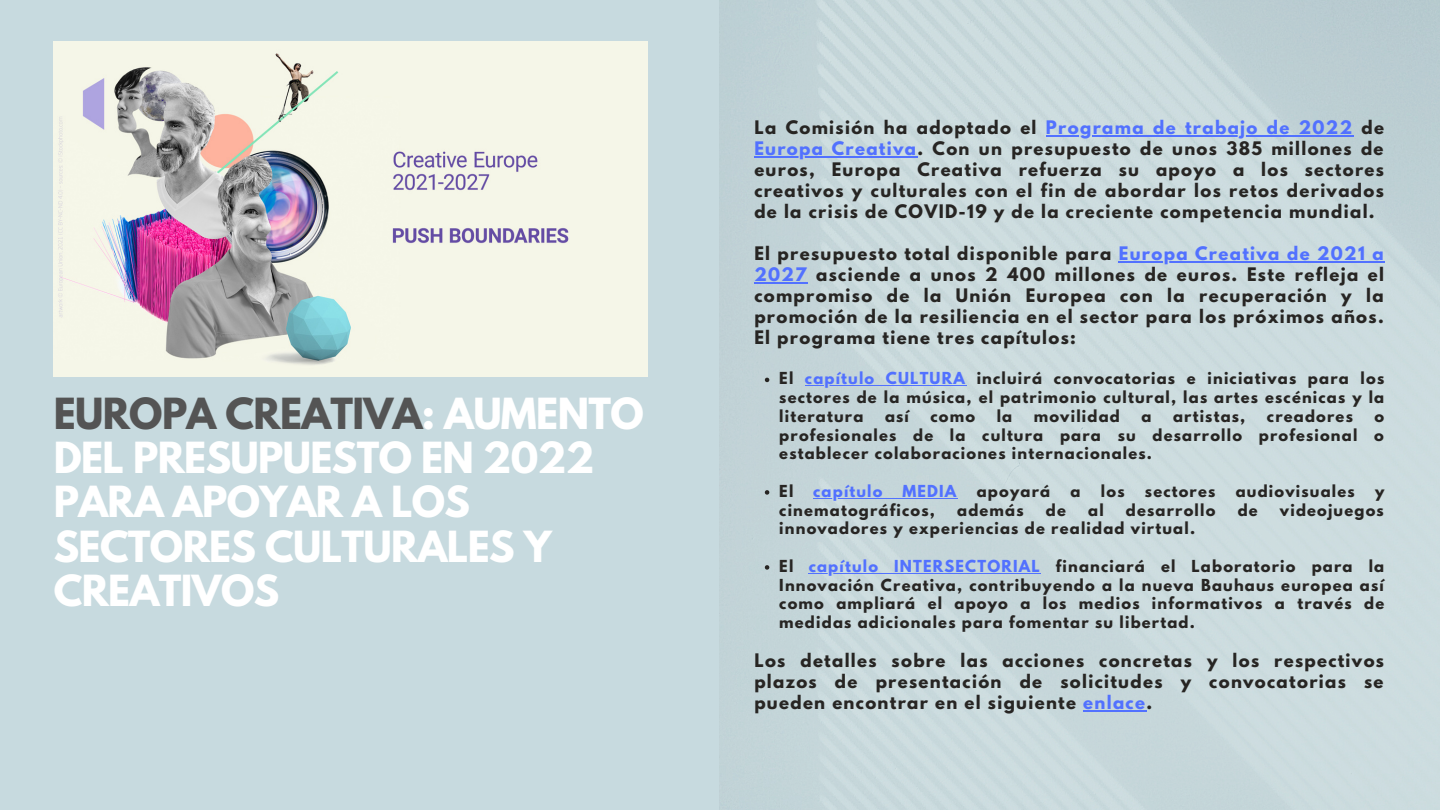
<style>
.page{position:relative;width:1440px;height:810px;background:#c7dadf}
.page>*{position:absolute;margin:0;border:0;box-sizing:border-box;transform-origin:0 0}
.t1{font:700 38px/44.2px "League Spartan";letter-spacing:-.015em;color:#fff}
.t2{font:700 16.5px/21px "League Spartan";letter-spacing:.08em;color:#272523;text-align:justify}
.t3{font:700 14.7px/18.8px "League Spartan";letter-spacing:.08em;color:#272523;text-align:justify}
.t4{font:700 14.7px "League Spartan";letter-spacing:.08em;color:#5271ff}
.s1{color:#545454}
.s2{color:#5271ff}
</style>
<div class="page">
<img style="left:720px;top:0;width:720px;height:810px">
<img style="left:54px;top:42px;width:594px;height:334px">
<svg style="left:765px;top:378px;width:4px;height:4px"></svg>
<hr style="left:805px;top:385px;width:161px;height:1px;background:#5271ff">
<svg style="left:765px;top:490px;width:4px;height:5px"></svg>
<hr style="left:813px;top:498px;width:145px;height:1px;background:#5271ff">
<svg style="left:765px;top:565px;width:4px;height:5px"></svg>
<hr style="left:809px;top:573px;width:232px;height:1px;background:#5271ff">
<hr style="left:1046px;top:135px;width:307px;height:2px;background:#5271ff">
<hr style="left:754px;top:156px;width:163px;height:2px;background:#5271ff">
<hr style="left:1119px;top:261px;width:266px;height:2px;background:#5271ff">
<hr style="left:754px;top:282px;width:54px;height:2px;background:#5271ff">
<hr style="left:1083px;top:711px;width:63px;height:1px;background:#5271ff">
<p class="t1" style="left:54px;top:396px;width:591px"><span class="s1">EUROPA CREATIVA</span>: AUMENTO<br>DEL PRESUPUESTO EN 2022<br>PARA APOYAR A LOS<br>SECTORES CULTURALES Y<br>CREATIVOS</p>
<p class="t2" style="left:754px;top:119px;width:631px">La Comisión ha adoptado el <span class="s2">Programa de trabajo de 2022</span> de <span class="s2">Europa Creativa</span>. Con un presupuesto de unos 385 millones de euros, Europa Creativa refuerza su apoyo a los sectores creativos y culturales con el fin de abordar los retos derivados de la crisis de COVID-19 y de la creciente competencia mundial.</p>
<p class="t2" style="left:754px;top:245px;width:631px">El presupuesto total disponible para <span class="s2">Europa Creativa de 2021 a 2027</span> asciende a unos 2 400 millones de euros. Este refleja el compromiso de la Unión Europea con la recuperación y la promoción de la resiliencia en el sector para los próximos años.<br>El programa tiene tres capítulos:</p>
<p class="t3" style="left:779px;top:371px;width:607px">El <span class="s2">capítulo CULTURA</span> incluirá convocatorias e iniciativas para los sectores de la música, el patrimonio cultural, las artes escénicas y la literatura</p>
<p class="t3" style="left:885px;top:408px;width:25px">así</p>
<p class="t3" style="left:931px;top:408px;width:46px">como</p>
<p class="t3" style="left:997px;top:408px;width:17px">la</p>
<p class="t3" style="left:1034px;top:408px;width:88px">movilidad</p>
<p class="t3" style="left:1141px;top:408px;width:12px">a</p>
<p class="t3" style="left:1173px;top:408px;width:74px">artistas,</p>
<p class="t3" style="left:1267px;top:408px;width:87px">creadores</p>
<p class="t3" style="left:779px;top:408px;width:606px;text-indent:595px">o profesionales de la cultura para su desarrollo profesional o establecer colaboraciones internacionales.</p>
<p class="t3" style="left:779px;top:483px;width:16px">El</p>
<p class="t4" style="left:813px;top:484px;width:71px">capítulo</p>
<p class="t4" style="left:902px;top:484px;width:55px">MEDIA</p>
<p class="t3" style="left:977px;top:483px;width:75px">apoyará</p>
<p class="t3" style="left:1071px;top:483px;width:12px">a</p>
<p class="t3" style="left:1101px;top:483px;width:25px">los</p>
<p class="t3" style="left:1145px;top:483px;width:72px">sectores</p>
<p class="t3" style="left:1236px;top:483px;width:120px">audiovisuales</p>
<p class="t3" style="left:1375px;top:483px;width:11px">y</p>
<p class="t3" style="left:779px;top:502px;width:157px">cinematográficos,</p>
<p class="t3" style="left:957px;top:502px;width:68px">además</p>
<p class="t3" style="left:1046px;top:502px;width:22px">de</p>
<p class="t3" style="left:1088px;top:502px;width:17px">al</p>
<p class="t3" style="left:1126px;top:502px;width:91px">desarrollo</p>
<p class="t3" style="left:1238px;top:502px;width:22px">de</p>
<p class="t3" style="left:1280px;top:502px;width:105px">videojuegos</p>
<p class="t3" style="left:779px;top:521px;width:417px">innovadores y experiencias de realidad virtual.</p>
<p class="t3" style="left:779px;top:558px;width:607px">El <span class="s2">capítulo INTERSECTORIAL</span> financiará el Laboratorio para la Innovación Creativa, contribuyendo a la nueva Bauhaus europea así como ampliará el apoyo a los medios informativos a través de medidas adicionales para fomentar su libertad.</p>
<p class="t2" style="left:754px;top:652px;width:631px">Los detalles sobre las acciones concretas y los respectivos plazos de presentación de solicitudes y convocatorias se pueden encontrar en el siguiente <span class="s2">enlace</span>.</p>
</div>
